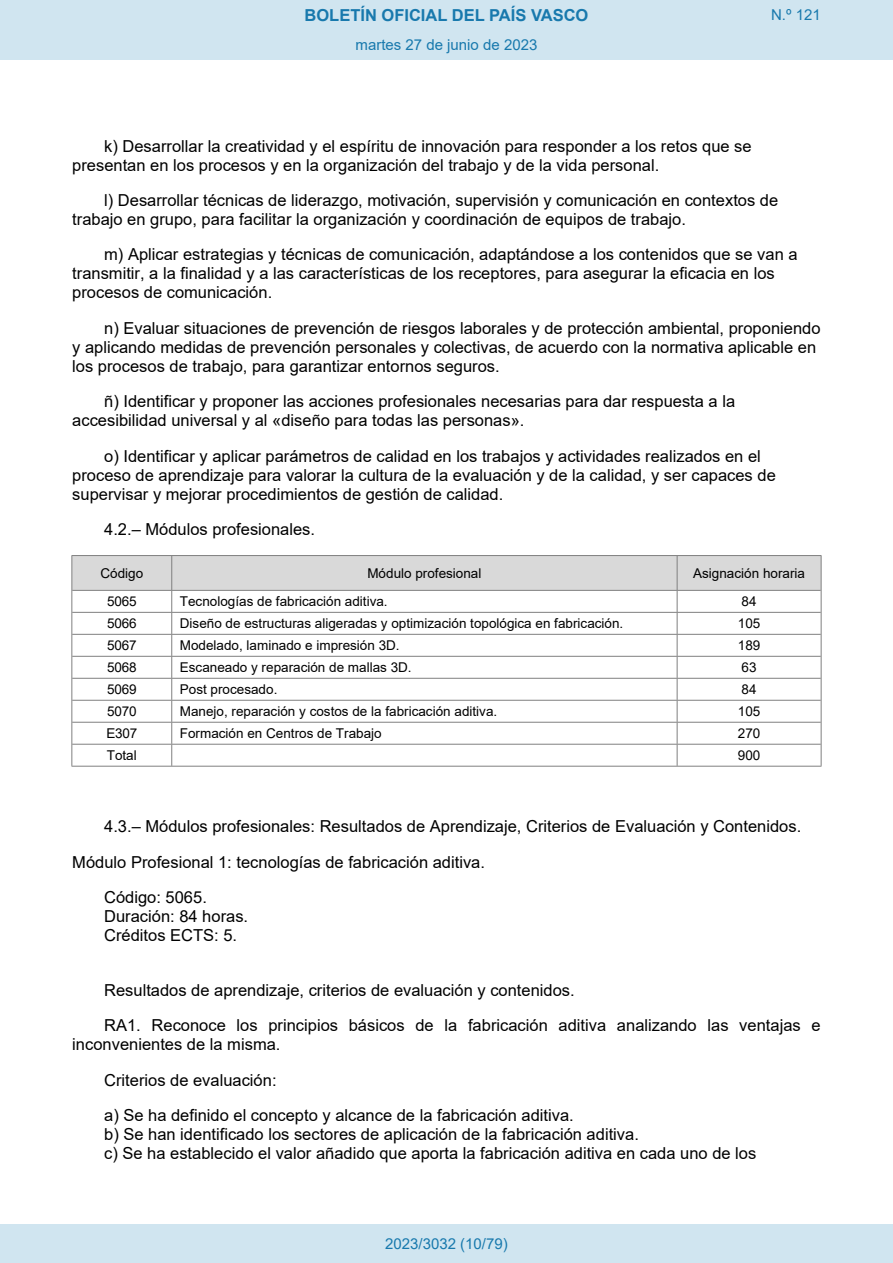
<style>
.page{position:relative;width:893px;height:1263px;background:#fff}
.page>*{position:absolute;margin:0;border:0;box-sizing:border-box;transform-origin:0 0}
.t1{font:16.5px/18.9px "Arial";color:#000}
.t2{font:700 16.5px "Arial";color:#1879ad}
.Paginacion_Centro{font:15px "Arial";color:#1879ad}
.t3{font:13.5px "Arial";color:#000}
</style>
<div class="page">
<div style="left:72px;top:556px;width:99px;height:34px;background:#d9d9d9"></div>
<div style="left:172px;top:556px;width:505px;height:34px;background:#d9d9d9"></div>
<div style="left:677px;top:556px;width:144px;height:34px;background:#d9d9d9"></div>
<hr style="left:71px;top:556px;width:1px;height:210px;background:#808080">
<hr style="left:171px;top:556px;width:1px;height:34px;background:#808080">
<svg style="left:171px;top:591px;width:1px;height:175px"></svg>
<hr style="left:677px;top:556px;width:1px;height:34px;background:#808080">
<svg style="left:677px;top:591px;width:1px;height:175px"></svg>
<hr style="left:821px;top:556px;width:1px;height:210px;background:#808080">
<hr style="left:71px;top:555px;width:750px;height:1px;background:#808080">
<hr style="left:72px;top:590px;width:749px;height:1px;background:#808080">
<hr style="left:72px;top:612px;width:749px;height:1px;background:#808080">
<hr style="left:72px;top:634px;width:749px;height:1px;background:#808080">
<hr style="left:72px;top:656px;width:749px;height:1px;background:#808080">
<hr style="left:72px;top:678px;width:749px;height:1px;background:#808080">
<hr style="left:72px;top:700px;width:749px;height:1px;background:#808080">
<hr style="left:72px;top:722px;width:749px;height:1px;background:#808080">
<hr style="left:72px;top:744px;width:749px;height:1px;background:#808080">
<hr style="left:71px;top:766px;width:750px;height:1px;background:#808080">
<div style="left:0;top:0;width:893px;height:60px;background:#d0e5f0"></div>
<div style="left:0;top:1225px;width:893px;height:38px;background:#d0e5f0"></div>
<p class="t2" style="left:305px;top:3px;width:285px">BOLETÍN OFICIAL DEL PAÍS VASCO</p>
<p class="Paginacion_Centro" style="left:771px;top:5px;width:51px">N.º 121</p>
<p class="Paginacion_Centro" style="left:356px;top:35px;width:183px">martes 27 de junio de 2023</p>
<p class="t1" style="left:72px;top:136px;width:681px;text-indent:32px">k) Desarrollar la creatividad y el espíritu de innovación para responder a los retos que se presentan en los procesos y en la organización del trabajo y de la vida personal.</p>
<p class="t1" style="left:72px;top:191px;width:707px;text-indent:32px">l) Desarrollar técnicas de liderazgo, motivación, supervisión y comunicación en contextos de trabajo en grupo, para facilitar la organización y coordinación de equipos de trabajo.</p>
<p class="t1" style="left:72px;top:245px;width:727px;text-indent:32px">m) Aplicar estrategias y técnicas de comunicación, adaptándose a los contenidos que se van a transmitir, a la finalidad y a las características de los receptores, para asegurar la eficacia en los procesos de comunicación.</p>
<p class="t1" style="left:72px;top:319px;width:750px;text-indent:32px">n) Evaluar situaciones de prevención de riesgos laborales y de protección ambiental, proponiendo y aplicando medidas de prevención personales y colectivas, de acuerdo con la normativa aplicable en los procesos de trabajo, para garantizar entornos seguros.</p>
<p class="t1" style="left:72px;top:392px;width:664px;text-indent:32px">ñ) Identificar y proponer las acciones profesionales necesarias para dar respuesta a la accesibilidad universal y al «diseño para todas las personas».</p>
<p class="t1" style="left:72px;top:446px;width:705px;text-indent:32px">o) Identificar y aplicar parámetros de calidad en los trabajos y actividades realizados en el proceso de aprendizaje para valorar la cultura de la evaluación y de la calidad, y ser capaces de supervisar y mejorar procedimientos de gestión de calidad.</p>
<p class="t1" style="left:104px;top:520px;width:212px">4.2.– Módulos profesionales.</p>
<p class="t3" style="left:100px;top:564px;width:44px">Código</p>
<p class="t3" style="left:367px;top:564px;width:116px">Módulo profesional</p>
<p class="t3" style="left:693px;top:564px;width:113px">Asignación horaria</p>
<p class="t3" style="left:107px;top:592px;width:31px">5065</p>
<p class="t3" style="left:180px;top:592px;width:209px">Tecnologías de fabricación aditiva.</p>
<p class="t3" style="left:742px;top:592px;width:17px">84</p>
<p class="t3" style="left:107px;top:614px;width:31px">5066</p>
<p class="t3" style="left:180px;top:614px;width:445px">Diseño de estructuras aligeradas y optimización topológica en fabricación.</p>
<p class="t3" style="left:738px;top:614px;width:24px">105</p>
<p class="t3" style="left:107px;top:636px;width:31px">5067</p>
<p class="t3" style="left:180px;top:636px;width:221px">Modelado, laminado e impresión 3D.</p>
<p class="t3" style="left:738px;top:636px;width:24px">189</p>
<p class="t3" style="left:107px;top:658px;width:31px">5068</p>
<p class="t3" style="left:180px;top:658px;width:233px">Escaneado y reparación de mallas 3D.</p>
<p class="t3" style="left:742px;top:658px;width:17px">63</p>
<p class="t3" style="left:107px;top:680px;width:31px">5069</p>
<p class="t3" style="left:180px;top:680px;width:99px">Post procesado.</p>
<p class="t3" style="left:742px;top:680px;width:17px">84</p>
<p class="t3" style="left:107px;top:702px;width:31px">5070</p>
<p class="t3" style="left:180px;top:702px;width:319px">Manejo, reparación y costos de la fabricación aditiva.</p>
<p class="t3" style="left:738px;top:702px;width:24px">105</p>
<p class="t3" style="left:106px;top:724px;width:33px">E307</p>
<p class="t3" style="left:180px;top:724px;width:203px">Formación en Centros de Trabajo</p>
<p class="t3" style="left:738px;top:724px;width:24px">270</p>
<p class="t3" style="left:107px;top:746px;width:32px">Total</p>
<p class="t3" style="left:738px;top:746px;width:24px">900</p>
<p class="t1" style="left:104px;top:817px;width:699px">4.3.– Módulos profesionales: Resultados de Aprendizaje, Criterios de Evaluación y Contenidos.</p>
<p class="t1" style="left:72px;top:852px;width:414px">Módulo Profesional 1: tecnologías de fabricación aditiva.</p>
<p class="t1" style="left:104px;top:888px;width:104px">Código: 5065.</p>
<p class="t1" style="left:104px;top:907px;width:145px">Duración: 84 horas.<br>Créditos ECTS: 5.</p>
<p class="t1" style="left:104px;top:972px;width:718px;line-height:35.4px">Resultados de aprendizaje, criterios de evaluación y contenidos.<br>RA1. Reconoce los principios básicos de la fabricación aditiva analizando las ventajas e</p>
<p class="t1" style="left:104px;top:1026px;width:471px;line-height:35.4px;text-indent:-32px">inconvenientes de la misma.<br>Criterios de evaluación:<br>a) Se ha definido el concepto y alcance de la fabricación aditiva.</p>
<p class="t1" style="left:104px;top:1125px;width:654px">b) Se han identificado los sectores de aplicación de la fabricación aditiva.<br>c) Se ha establecido el valor añadido que aporta la fabricación aditiva en cada uno de los</p>
<p class="Paginacion_Centro" style="left:385px;top:1234px;width:124px">2023/3032 (10/79)</p>
</div>
